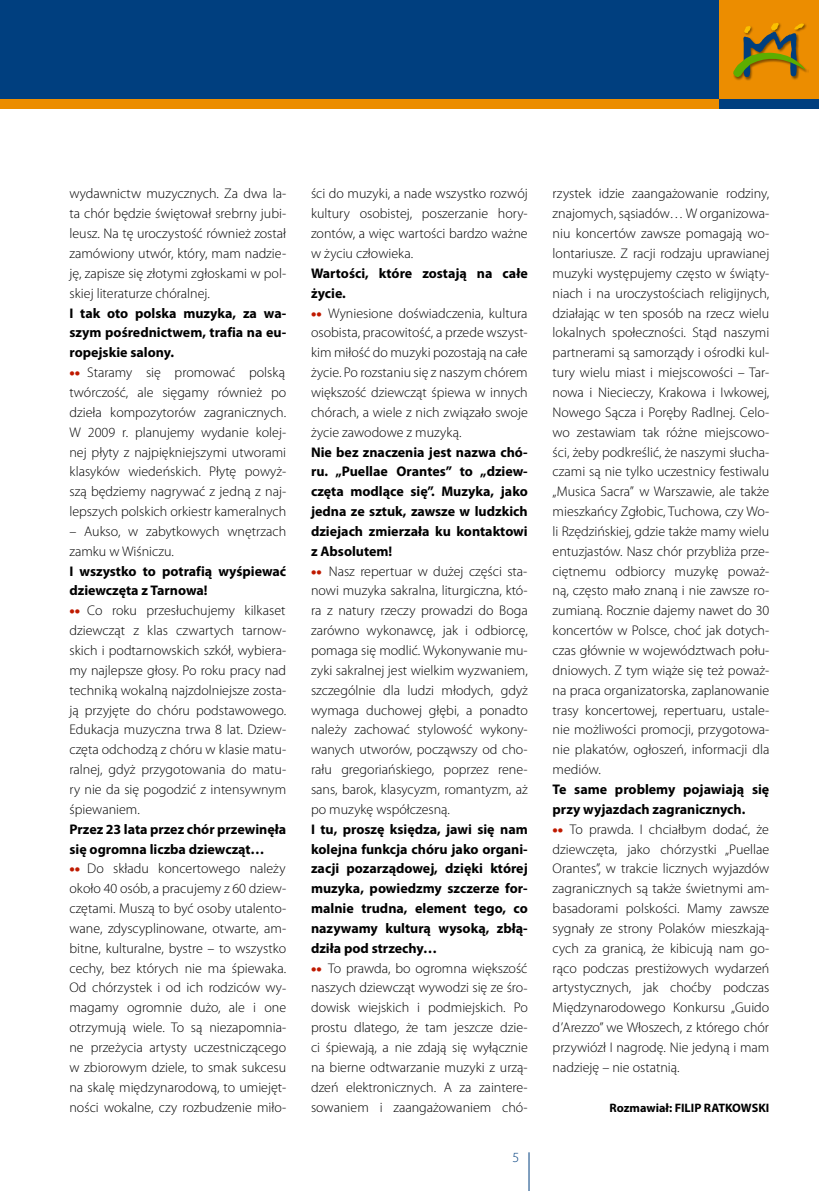
<style>
.page{position:relative;width:819px;height:1191px;background:#fff}
.page>*{position:absolute;margin:0;border:0;box-sizing:border-box;transform-origin:0 0}
.t1{font:300 14px/19.8px "Myriad Pro";color:#000;text-align:justify}
.t2{font:700 14px/19.8px "Myriad Pro";color:#000}
.t3{font:300 14px "Myriad Pro";color:#003f7f}
.t4{font:700 12.25px "Myriad Pro";color:#000}
.s1{font-weight:900;font-stretch:semi-expanded;color:#bf1a00}
</style>
<div class="page">
<div style="left:0;top:0;width:719px;height:99px;background:#003f7f"></div>
<div style="left:719px;top:0;width:100px;height:99px;background:#ec8d00"></div>
<div style="left:0;top:99px;width:719px;height:10px;background:#ec8d00"></div>
<div style="left:719px;top:99px;width:100px;height:10px;background:#003f7f"></div>
<div style="left:732px;top:22px;width:76px;height:59px;background:#000;opacity:.45"></div>
<svg style="left:733px;top:23px;width:72px;height:54px"></svg>
<hr style="left:528px;top:1152px;width:1px;height:39px;background:#003f7f">
<p class="t1" style="left:69px;top:184px;width:218px">wydawnictw muzycznych. Za dwa la&shy;ta chór będzie świętował srebrny jubi&shy;leusz. Na tę uroczystość również został zamówiony utwór, który, mam nadzie&shy;ję, zapisze się złotymi zgłoskami w pol&shy;skiej literaturze chóralnej.</p>
<p class="t2" style="left:69px;top:303px;width:218px;text-align:justify">I tak oto polska muzyka, za wa&shy;szym pośrednictwem, trafia na eu&shy;ropejskie salony.</p>
<p class="t1" style="left:69px;top:363px;width:218px"><span class="s1">••</span> Staramy się promować polską twórczość, ale sięgamy również po dzieła kompozytorów zagranicznych.<br>W 2009 r. planujemy wydanie kolej&shy;nej płyty z najpiękniejszymi utworami klasyków wiedeńskich. Płytę powyż&shy;szą będziemy nagrywać z jedną z naj&shy;lepszych polskich orkiestr kameralnych</p>
<p class="t1" style="left:69px;top:521px;width:218px">– Aukso, w zabytkowych wnętrzach zamku w Wiśniczu.</p>
<p class="t2" style="left:69px;top:561px;width:218px">I wszystko to potrafią wyśpiewać dziewczęta z Tarnowa!</p>
<p class="t1" style="left:69px;top:601px;width:218px"><span class="s1">••</span> Co roku przesłuchujemy kilkaset dziewcząt z klas czwartych tarnow&shy;skich i podtarnowskich szkół, wybiera&shy;my najlepsze głosy. Po roku pracy nad techniką wokalną najzdolniejsze zosta&shy;ją przyjęte do chóru podstawowego.<br>Edukacja muzyczna trwa 8 lat. Dziew&shy;częta odchodzą z chóru w klasie matu&shy;ralnej, gdyż przygotowania do matu&shy;ry nie da się pogodzić z intensywnym śpiewaniem.</p>
<p class="t2" style="left:69px;top:819px;width:218px">Przez 23 lata przez chór przewinęła się ogromna liczba dziewcząt…</p>
<p class="t1" style="left:69px;top:859px;width:218px"><span class="s1">••</span> Do składu koncertowego należy około 40 osób, a pracujemy z 60 dziew&shy;czętami. Muszą to być osoby utalento&shy;wane, zdyscyplinowane, otwarte, am&shy;bitne, kulturalne, bystre – to wszystko cechy, bez których nie ma śpiewaka.<br>Od chórzystek i od ich rodziców wy&shy;magamy ogromnie dużo, ale i one otrzymują wiele. To są niezapomnia&shy;ne przeżycia artysty uczestniczącego w zbiorowym dziele, to smak sukcesu na skalę międzynarodową, to umiejęt&shy;ności wokalne, czy rozbudzenie miło-</p>
<p class="t1" style="left:311px;top:184px;width:218px">ści do muzyki, a nade wszystko rozwój kultury osobistej, poszerzanie hory&shy;zontów, a więc wartości bardzo ważne w życiu człowieka.</p>
<p class="t2" style="left:311px;top:263px;width:218px">Wartości, które zostają na całe życie.</p>
<p class="t1" style="left:311px;top:303px;width:218px"><span class="s1">••</span> Wyniesione doświadczenia, kultura osobista, pracowitość, a przede wszyst&shy;kim miłość do muzyki pozostają na całe życie. Po rozstaniu się z naszym chórem większość dziewcząt śpiewa w innych chórach, a wiele z nich związało swoje życie zawodowe z muzyką.</p>
<p class="t2" style="left:311px;top:442px;width:218px;text-align:justify">Nie bez znaczenia jest nazwa chó&shy;ru. „Puellae Orantes” to „dziew&shy;częta modlące się”. Muzyka, jako jedna ze sztuk, zawsze w ludzkich dziejach zmierzała ku kontaktowi z Absolutem!</p>
<p class="t1" style="left:311px;top:561px;width:218px"><span class="s1">••</span> Nasz repertuar w dużej części sta&shy;nowi muzyka sakralna, liturgiczna, któ&shy;ra z natury rzeczy prowadzi do Boga zarówno wykonawcę, jak i odbiorcę, pomaga się modlić. Wykonywanie mu&shy;zyki sakralnej jest wielkim wyzwaniem, szczególnie dla ludzi młodych, gdyż wymaga duchowej głębi, a ponadto należy zachować stylowość wykony&shy;wanych utworów, począwszy od cho&shy;rału gregoriańskiego, poprzez rene&shy;sans, barok, klasycyzm, romantyzm, aż po muzykę współczesną.</p>
<p class="t2" style="left:311px;top:819px;width:218px;text-align:justify">I tu, proszę księdza, jawi się nam kolejna funkcja chóru jako organi&shy;zacji pozarządowej, dzięki której muzyka, powiedzmy szczerze for&shy;malnie trudna, element tego, co nazywamy kulturą wysoką, zbłą&shy;dziła pod strzechy…</p>
<p class="t1" style="left:311px;top:958px;width:218px"><span class="s1">••</span> To prawda, bo ogromna większość naszych dziewcząt wywodzi się ze śro&shy;dowisk wiejskich i podmiejskich. Po prostu dlatego, że tam jeszcze dzie&shy;ci śpiewają, a nie zdają się wyłącznie na bierne odtwarzanie muzyki z urzą&shy;dzeń elektronicznych. A za zaintere&shy;sowaniem i zaangażowaniem chó-</p>
<p class="t3" style="left:512px;top:1149px;width:8px">5</p>
<p class="t1" style="left:552px;top:184px;width:218px">rzystek idzie zaangażowanie rodziny, znajomych, sąsiadów… W organizowa&shy;niu koncertów zawsze pomagają wo&shy;lontariusze. Z racji rodzaju uprawianej muzyki występujemy często w świąty&shy;niach i na uroczystościach religijnych, działając w ten sposób na rzecz wielu lokalnych społeczności. Stąd naszymi partnerami są samorządy i ośrodki kul&shy;tury wielu miast i miejscowości – Tar&shy;nowa i Niecieczy, Krakowa i Iwkowej, Nowego Sącza i Poręby Radlnej. Celo&shy;wo zestawiam tak różne miejscowo&shy;ści, żeby podkreślić, że naszymi słucha&shy;czami są nie tylko uczestnicy festiwalu „Musica Sacra” w Warszawie, ale także mieszkańcy Zgłobic, Tuchowa, czy Wo&shy;li Rzędzińskiej, gdzie także mamy wielu entuzjastów. Nasz chór przybliża prze&shy;ciętnemu odbiorcy muzykę poważ&shy;ną, często mało znaną i nie zawsze ro&shy;zumianą. Rocznie dajemy nawet do 30 koncertów w Polsce, choć jak dotych&shy;czas głównie w województwach połu&shy;dniowych. Z tym wiąże się też poważ&shy;na praca organizatorska, zaplanowanie trasy koncertowej, repertuaru, ustale&shy;nie możliwości promocji, przygotowa&shy;nie plakatów, ogłoszeń, informacji dla mediów.</p>
<p class="t2" style="left:552px;top:779px;width:218px">Te same problemy pojawiają się przy wyjazdach zagranicznych.</p>
<p class="t1" style="left:552px;top:819px;width:218px"><span class="s1">••</span> To prawda. I chciałbym dodać, że dziewczęta, jako chórzystki „Puellae Orantes”, w trakcie licznych wyjazdów zagranicznych są także świetnymi am&shy;basadorami polskości. Mamy zawsze sygnały ze strony Polaków mieszkają&shy;cych za granicą, że kibicują nam go&shy;rąco podczas prestiżowych wydarzeń artystycznych, jak choćby podczas Międzynarodowego Konkursu „Guido d ’Arezzo” we Włoszech, z którego chór przywiózł I nagrodę. Nie jedyną i mam nadzieję – nie ostatnią.</p>
<p class="t4" style="left:609px;top:1100px;width:161px">Rozmawiał: FILIP RATKOWSKI</p>
</div>
